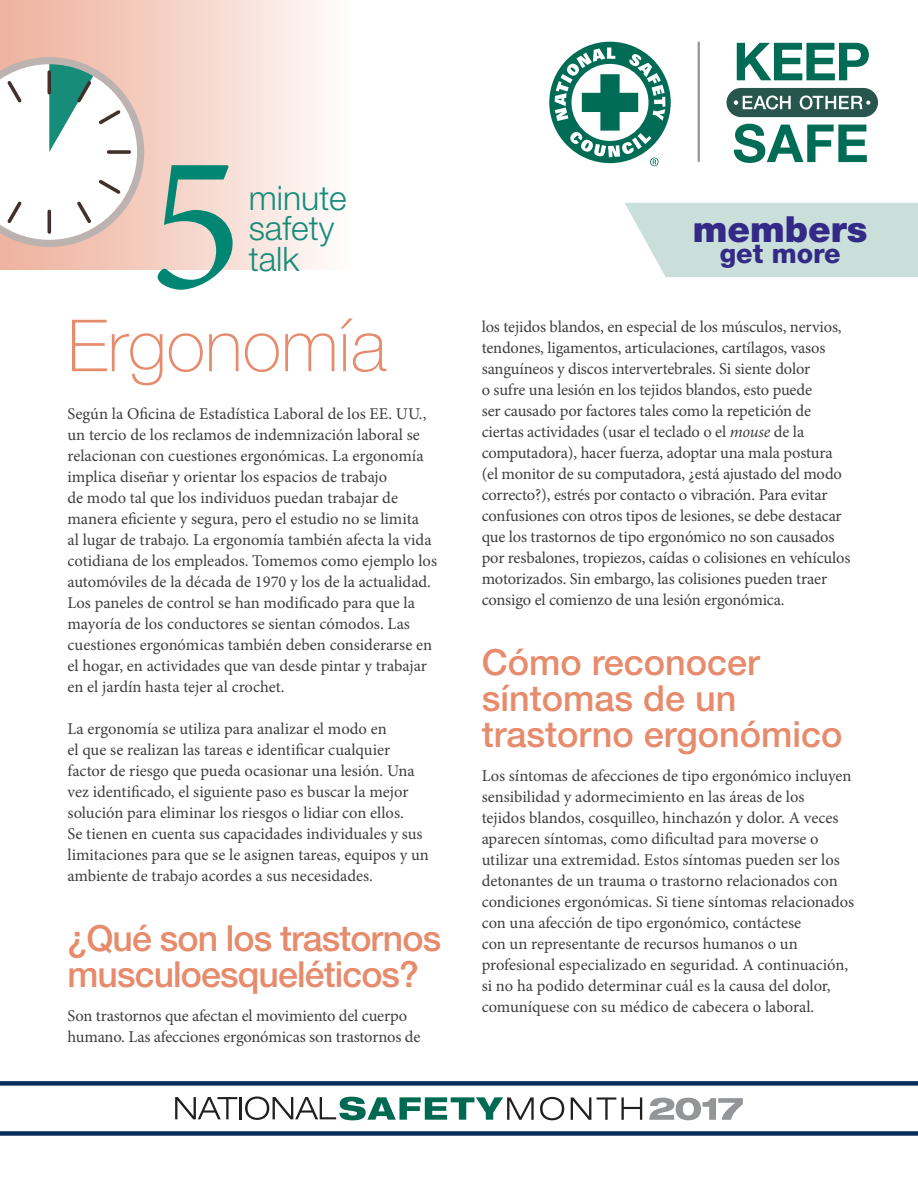
<style>
.page{position:relative;width:918px;height:1188px;background:#fff}
.page>*{position:absolute;margin:0;border:0;box-sizing:border-box;transform-origin:0 0}
.t1{font:196.2px "Minion Pro";color:#028674}
.H1_salmon{font:100 72px "Helvetica Neue LT Std";color:#e78b6d}
.H2_salmon{font:500 36px/36px "Helvetica Neue LT Std";color:#e78b6d}
.H2_salmon-2{font:500 36px/36px "Helvetica Neue LT Std";letter-spacing:-.025em;color:#e78b6d}
.t2{font:900 36px "Helvetica Neue LT Std";color:#332986}
.t3{font:300 33.75px/30.3px "Helvetica Neue LT Std";color:#178c79}
.t4{font:800 27px "Helvetica Neue LT Std";color:#332986}
.body{font:16.5px/21px "Minion Pro";letter-spacing:-.005em;color:#3e3e3f}
.s1{font-style:italic}
</style>
<div class="page">
<div style="left:727px;top:88px;width:151px;height:29px;background:#28554d;border-radius:15px"></div>
<svg style="left:737px;top:43px;width:132px;height:37px"></svg>
<svg style="left:734px;top:124px;width:133px;height:39px"></svg>
<svg style="left:800px;top:95px;width:70px;height:15px"></svg>
<svg style="left:734px;top:95px;width:57px;height:15px"></svg>
<div style="left:549px;top:42px;width:122px;height:121px;background:#006c55;border-radius:50%"></div>
<svg style="left:555px;top:47px;width:110px;height:119px"></svg>
<hr style="left:698px;top:42px;width:2px;height:120px;background:#939598">
<svg style="left:0;top:1081px;width:918px;height:55px"></svg>
<svg style="left:540px;top:1097px;width:24px;height:23px"></svg>
<svg style="left:571px;top:1097px;width:20px;height:23px"></svg>
<svg style="left:597px;top:1097px;width:45px;height:23px"></svg>
<svg style="left:175px;top:1097px;width:62px;height:22px"></svg>
<hr style="left:240px;top:1097px;width:2px;height:22px;background:#231f20">
<svg style="left:245px;top:1096px;width:289px;height:24px"></svg>
<svg style="left:649px;top:1098px;width:94px;height:22px"></svg>
<div style="left:0;top:0;width:459px;height:270px;background:linear-gradient(to right,#eeb29e,#fff)"></div>
<div style="left:625px;top:203px;width:293px;height:74px;background:#cadfda"></div>
<svg style="left:0;top:57px;width:144px;height:190px"></svg>
<p class="t1" style="left:148px;top:93px;width:96px">5</p>
<p class="t3" style="left:249px;top:182px;width:100px">minute</p>
<p class="t3" style="left:249px;top:213px;width:87px">safety talk</p>
<p class="H1_salmon" style="left:68px;top:304px;width:321px">Ergonomía</p>
<p class="body" style="left:68px;top:403px;width:371px">Según la Oficina de Estadística Laboral de los EE. UU., un tercio de los reclamos de indemnización laboral se relacionan con cuestiones ergonómicas. La ergonomía implica diseñar y orientar los espacios de trabajo<br>de modo tal que los individuos puedan trabajar de manera eficiente y segura, pero el estudio no se limita<br>al lugar de trabajo. La ergonomía también afecta la vida cotidiana de los empleados. Tomemos como ejemplo los automóviles de la década de 1970 y los de la actualidad.<br>Los paneles de control se han modificado para que la mayoría de los conductores se sientan cómodos. Las cuestiones ergonómicas también deben considerarse en el hogar, en actividades que van desde pintar y trabajar en el jardín hasta tejer al crochet.</p>
<p class="body" style="left:68px;top:718px;width:363px">La ergonomía se utiliza para analizar el modo en<br>el que se realizan las tareas e identificar cualquier factor de riesgo que pueda ocasionar una lesión. Una vez identificado, el siguiente paso es buscar la mejor solución para eliminar los riesgos o lidiar con ellos.<br>Se tienen en cuenta sus capacidades individuales y sus limitaciones para que se le asignen tareas, equipos y un ambiente de trabajo acordes a sus necesidades.</p>
<p class="H2_salmon-2" style="left:68px;top:920px;width:375px">¿Qué son los trastornos musculoesqueléticos?</p>
<p class="body" style="left:68px;top:1006px;width:355px">Son trastornos que afectan el movimiento del cuerpo humano. Las afecciones ergonómicas son trastornos de</p>
<h2 class="t2" style="left:693px;top:208px;width:176px">members</h2>
<h2 class="t4" style="left:720px;top:237px;width:123px">get more</h2>
<p class="body" style="left:482px;top:316px;width:370px">los tejidos blandos, en especial de los músculos, nervios, tendones, ligamentos, articulaciones, cartílagos, vasos sanguíneos y discos intervertebrales. Si siente dolor<br>o sufre una lesión en los tejidos blandos, esto puede<br>ser causado por factores tales como la repetición de ciertas actividades (usar el teclado o el <span class="s1">mouse</span> de la computadora), hacer fuerza, adoptar una mala postura (el monitor de su computadora, ¿está ajustado del modo correcto?), estrés por contacto o vibración. Para evitar confusiones con otros tipos de lesiones, se debe destacar que los trastornos de tipo ergonómico no son causados por resbalones, tropiezos, caídas o colisiones en vehículos motorizados. Sin embargo, las colisiones pueden traer consigo el comienzo de una lesión ergonómica.</p>
<p class="H2_salmon" style="left:482px;top:643px;width:362px">Cómo reconocer síntomas de un trastorno ergonómico</p>
<p class="body" style="left:482px;top:765px;width:374px">Los síntomas de afecciones de tipo ergonómico incluyen sensibilidad y adormecimiento en las áreas de los<br>tejidos blandos, cosquilleo, hinchazón y dolor. A veces aparecen síntomas, como dificultad para moverse o utilizar una extremidad. Estos síntomas pueden ser los detonantes de un trauma o trastorno relacionados con condiciones ergonómicas. Si tiene síntomas relacionados con una afección de tipo ergonómico, contáctese<br>con un representante de recursos humanos o un profesional especializado en seguridad. A continuación, si no ha podido determinar cuál es la causa del dolor, comuníquese con su médico de cabecera o laboral.</p>
</div>
